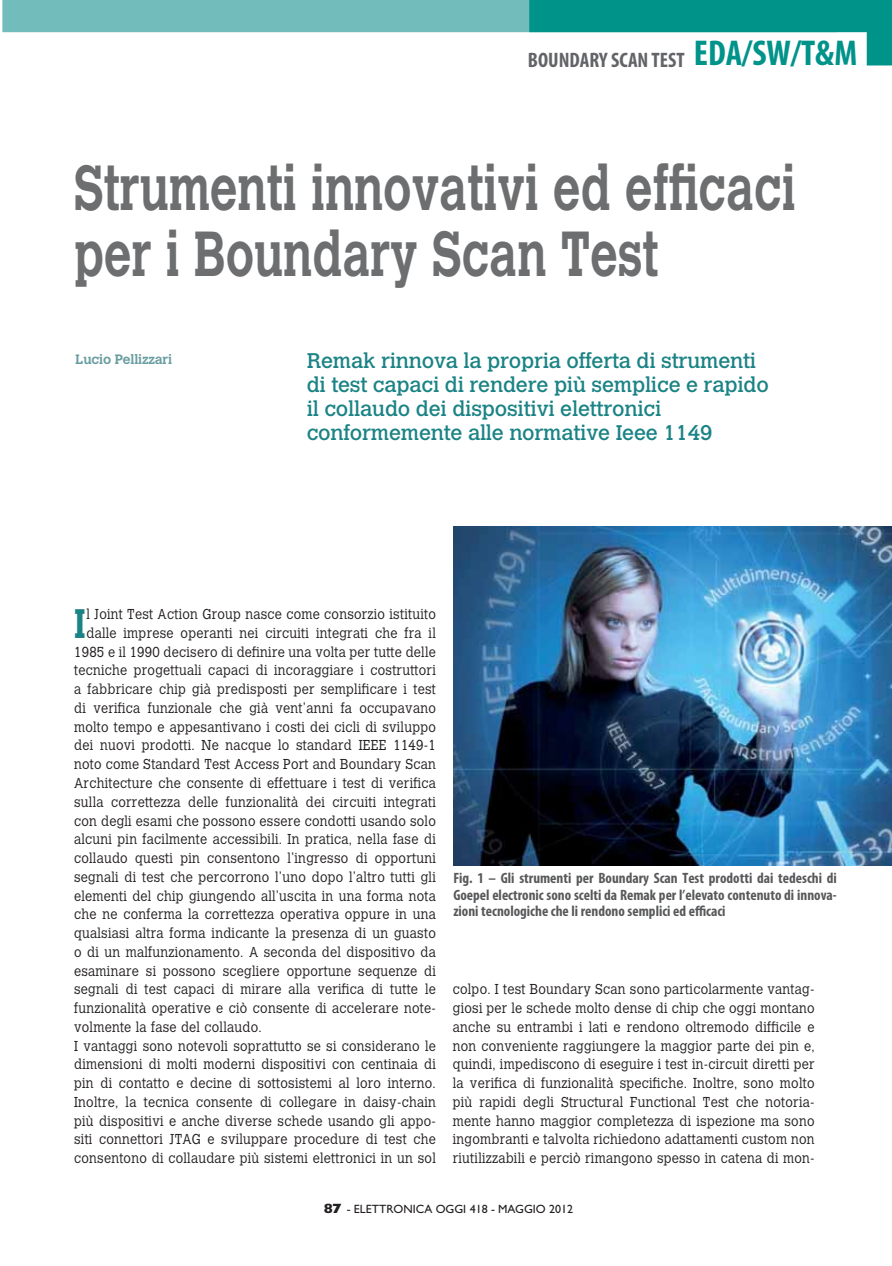
<style>
.page{position:relative;width:892px;height:1266px;background:#fff}
.page>*{position:absolute;margin:0;border:0;box-sizing:border-box;transform-origin:0 0}
.t1{font:700 63px/66px "Calvert";color:#6d6e70;scale:.75 1}
.t2{font:700 40.8px "Calvert";color:#1b8385;scale:.9 1}
.t3{font:21px/24px "Calvert";letter-spacing:-.01em;color:#1b8385}
.t4{font:700 condensed 21px "Myriad";color:#626467}
.t5{font:700 condensed 15px/16.5px "Myriad Pro";color:#58595b;text-align:justify}
.t6{font:300 14.25px/18.8px "Calvert";letter-spacing:.02em;color:#231f20;text-align:justify;scale:.9 1}
.t7{font:700 13.5px "Calvert";letter-spacing:-.01em;color:#6b9ea1}
.t8{font:12px "Gill Sans";color:#231f20}
.s1{font-size:36px;color:#00938a}
.s2{font-weight:800;font-size:13.5px}
</style>
<div class="page">
<div style="left:2px;top:0;width:835px;height:32px;background:#72bcbb"></div>
<div style="left:529px;top:0;width:363px;height:32px;background:#00938a"></div>
<div style="left:866px;top:0;width:26px;height:65px;background:#00938a"></div>
<img style="left:453px;top:526px;width:439px;height:339px">
<h3 class="t4" style="left:528px;top:52px;width:331px">BOUNDARY SCAN TEST <span class="s1">EDA/SW/T&amp;M</span></h3>
<h1 class="t1" style="left:74px;top:160px;width:963px">Strumenti innovativi ed efficaci per i Boundary Scan Test</h1>
<p class="t7" style="left:76px;top:353px;width:98px">Lucio Pellizzari</p>
<h3 class="t3" style="left:307px;top:350px;width:464px">Remak rinnova la propria offerta di strumenti di test capaci di rendere più semplice e rapido il collaudo dei dispositivi elettronici conformemente alle normative Ieee 1149</h3>
<h2 class="t2" style="left:74px;top:608px;width:14px">I</h2>
<p class="t6" style="left:86px;top:606px;width:390px">l Joint Test Action Group nasce come consorzio istituito</p>
<p class="t6" style="left:86px;top:624px;width:390px">dalle imprese operanti nei circuiti integrati che fra il</p>
<p class="t6" style="left:74px;top:643px;width:403px">1985 e il 1990 decisero di definire una volta per tutte delle</p>
<p class="t6" style="left:74px;top:662px;width:403px">tecniche progettuali capaci di incoraggiare i costruttori</p>
<p class="t6" style="left:74px;top:681px;width:403px">a fabbricare chip già predisposti per semplificare i test</p>
<p class="t6" style="left:74px;top:699px;width:403px">di verifica funzionale che già vent’anni fa occupavano</p>
<p class="t6" style="left:74px;top:718px;width:403px">molto tempo e appesantivano i costi dei cicli di sviluppo</p>
<p class="t6" style="left:74px;top:737px;width:403px">dei nuovi prodotti. Ne nacque lo standard IEEE 1149-1</p>
<p class="t6" style="left:74px;top:756px;width:403px">noto come Standard Test Access Port and Boundary Scan</p>
<p class="t6" style="left:74px;top:774px;width:403px">Architecture che consente di effettuare i test di verifica</p>
<p class="t6" style="left:74px;top:793px;width:403px">sulla correttezza delle funzionalità dei circuiti integrati</p>
<p class="t6" style="left:74px;top:812px;width:403px">con degli esami che possono essere condotti usando solo</p>
<p class="t6" style="left:74px;top:831px;width:403px">alcuni pin facilmente accessibili. In pratica, nella fase di</p>
<p class="t6" style="left:74px;top:849px;width:403px">collaudo questi pin consentono l’ingresso di opportuni</p>
<p class="t6" style="left:74px;top:868px;width:403px">segnali di test che percorrono l’uno dopo l’altro tutti gli</p>
<p class="t6" style="left:74px;top:887px;width:403px">elementi del chip giungendo all’uscita in una forma nota</p>
<p class="t6" style="left:74px;top:906px;width:403px">che ne conferma la correttezza operativa oppure in una</p>
<p class="t6" style="left:74px;top:924px;width:403px">qualsiasi altra forma indicante la presenza di un guasto</p>
<p class="t6" style="left:74px;top:943px;width:403px">o di un malfunzionamento. A seconda del dispositivo da</p>
<p class="t6" style="left:74px;top:962px;width:403px">esaminare si possono scegliere opportune sequenze di</p>
<p class="t6" style="left:74px;top:981px;width:403px">segnali di test capaci di mirare alla verifica di tutte le</p>
<p class="t6" style="left:74px;top:999px;width:403px">funzionalità operative e ciò consente di accelerare note-</p>
<p class="t6" style="left:74px;top:1018px;width:210px">volmente la fase del collaudo.</p>
<p class="t6" style="left:74px;top:1037px;width:403px">I vantaggi sono notevoli soprattutto se si considerano le</p>
<p class="t6" style="left:74px;top:1056px;width:403px">dimensioni di molti moderni dispositivi con centinaia di</p>
<p class="t6" style="left:74px;top:1074px;width:403px">pin di contatto e decine di sottosistemi al loro interno.</p>
<p class="t6" style="left:74px;top:1093px;width:403px">Inoltre, la tecnica consente di collegare in daisy-chain</p>
<p class="t6" style="left:74px;top:1112px;width:403px">più dispositivi e anche diverse schede usando gli appo-</p>
<p class="t6" style="left:74px;top:1131px;width:403px">siti connettori JTAG e sviluppare procedure di test che</p>
<p class="t6" style="left:74px;top:1149px;width:403px">consentono di collaudare più sistemi elettronici in un sol</p>
<p class="t5" style="left:453px;top:871px;width:385px">Fig. 1 – Gli strumenti per Boundary Scan Test prodotti dai tedeschi di Goepel electronic sono scelti da Remak per l’elevato contenuto di innova&shy;zioni tecnologiche che li rendono semplici ed efficaci</p>
<p class="t6" style="left:453px;top:981px;width:403px">colpo. I test Boundary Scan sono particolarmente vantag&shy;giosi per le schede molto dense di chip che oggi montano anche su entrambi i lati e rendono oltremodo difficile e non conveniente raggiungere la maggior parte dei pin e, quindi, impediscono di eseguire i test in-circuit diretti per la verifica di funzionalità specifiche. Inoltre, sono molto più rapidi degli Structural Functional Test che notoria&shy;mente hanno maggior completezza di ispezione ma sono ingombranti e talvolta richiedono adattamenti custom non riutilizzabili e perciò rimangono spesso in catena di mon-</p>
<p class="t8" style="left:324px;top:1204px;width:251px"><span class="s2">87</span> - ELETTRONICA OGGI 418 - MAGGIO 2012</p>
</div>
